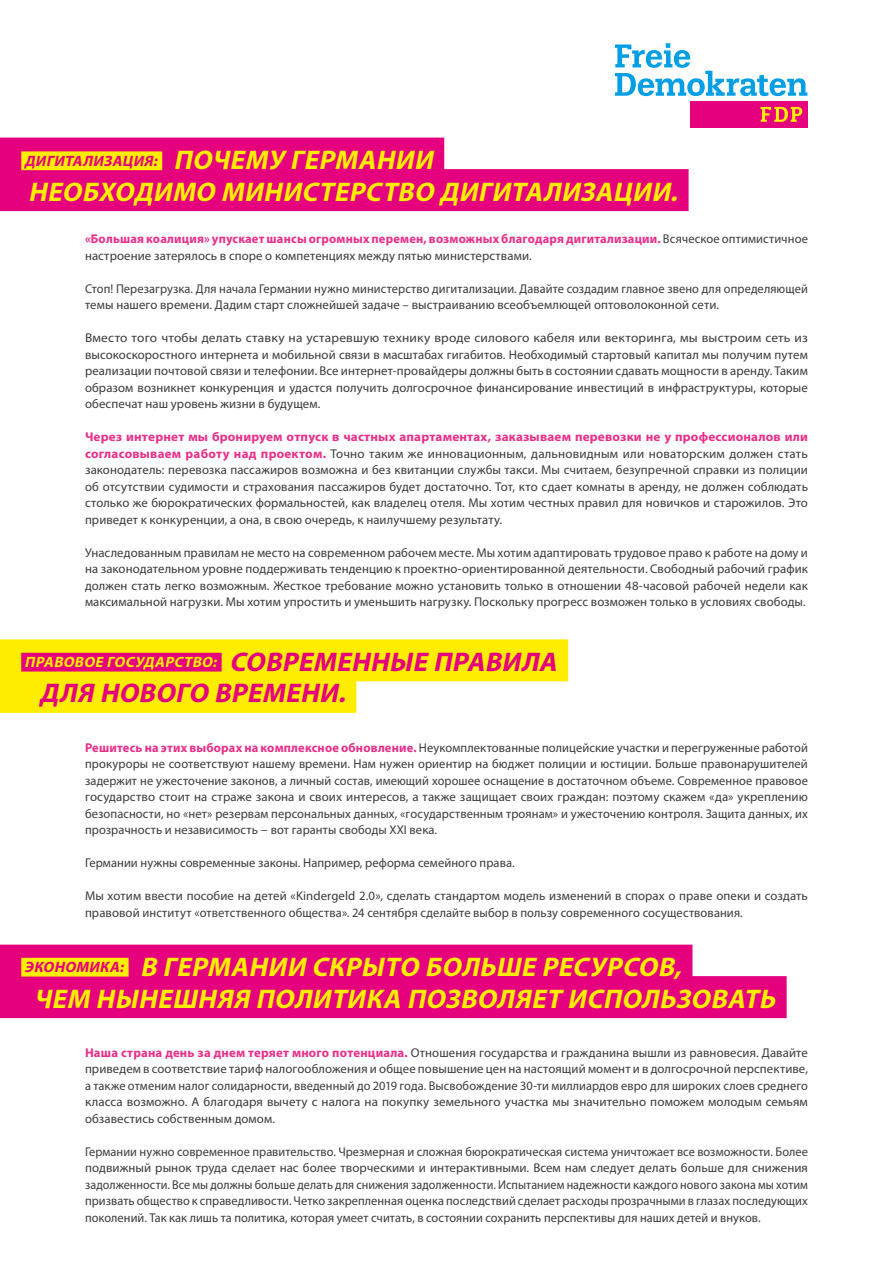
<style>
.page{position:relative;width:893px;height:1263px;background:#fff}
.page>*{position:absolute;margin:0;border:0;box-sizing:border-box;transform-origin:0 0}
.t1{font:italic 700 27px/31.5px "Myriad Pro";color:#ffed00;text-align:center}
.t2{font:italic 700 27px/31.5px "Myriad Pro";color:#e5007d}
.t3{font:italic 700 15px "Myriad Pro";color:#e5007d}
.t4{font:italic 700 15px "Myriad Pro";color:#ffed00}
.t5{font:12.75px/16.5px "Myriad Pro";letter-spacing:.01em;color:#3b3b3a;text-align:justify}
.t6{font:12.75px/16.5px "Myriad Pro";letter-spacing:.01em;color:#3b3b3a;text-align:justify;scale:1.05 1}
.s1{font-weight:700;color:#e82e89}
</style>
<div class="page">
<div style="left:0;top:639px;width:568px;height:42px;background:#ffed00"></div>
<div style="left:0;top:671px;width:356px;height:42px;background:#ffed00"></div>
<div style="left:0;top:945px;width:692px;height:42px;background:#e5007d"></div>
<div style="left:0;top:976px;width:787px;height:42px;background:#e5007d"></div>
<svg style="left:615px;top:43px;width:192px;height:53px"></svg>
<div style="left:690px;top:101px;width:117px;height:27px;background:#e5007d"></div>
<svg style="left:760px;top:107px;width:42px;height:15px"></svg>
<div style="left:0;top:138px;width:444px;height:42px;background:#e5007d"></div>
<div style="left:0;top:169px;width:689px;height:42px;background:#e5007d"></div>
<div style="left:21px;top:151px;width:141px;height:19px;background:#ffed00"></div>
<div style="left:21px;top:653px;width:201px;height:18px;background:#e5007d"></div>
<div style="left:21px;top:958px;width:108px;height:18px;background:#ffed00"></div>
<h1 class="t1" style="left:28px;top:145px;width:657px;text-align:left;text-indent:145px">ПОЧЕМУ ГЕРМАНИИ<br>НЕОБХОДИМО МИНИСТЕРСТВО ДИГИТАЛИЗАЦИИ.</h1>
<p class="t3" style="left:25px;top:153px;width:137px">ДИГИТАЛИЗАЦИЯ:</p>
<p class="t5" style="left:85px;top:231px;width:724px"><span class="s1">«Большая коалиция» упускает шансы огромных перемен, возможных благодаря дигитализации.</span> Всяческое оптимистичное настроение затерялось в споре о компетенциях между пятью министерствами.</p>
<p class="t5" style="left:85px;top:281px;width:724px">Стоп! Перезагрузка. Для начала Германии нужно министерство дигитализации. Давайте создадим главное звено для определяющей темы нашего времени. Дадим старт сложнейшей задаче – выстраиванию всеобъемлющей оптоволоконной сети.</p>
<p class="t6" style="left:85px;top:330px;width:690px">Вместо того чтобы делать ставку на устаревшую технику вроде силового кабеля или векторинга, мы выстроим сеть из высокоскоростного интернета и мобильной связи в масштабах гигабитов. Необходимый стартовый капитал мы получим путем реализации почтовой связи и телефонии. Все интернет-провайдеры должны быть в состоянии сдавать мощности в аренду. Таким образом возникнет конкуренция и удастся получить долгосрочное финансирование инвестиций в инфраструктуры, которые обеспечат наш уровень жизни в будущем.</p>
<p class="t5" style="left:85px;top:429px;width:724px"><span class="s1">Через интернет мы бронируем отпуск в частных апартаментах, заказываем перевозки не у профессионалов или согласовываем работу над проектом.</span> Точно таким же инновационным, дальновидным или новаторским должен стать законодатель: перевозка пассажиров возможна и без квитанции службы такси. Мы считаем, безупречной справки из полиции об отсутствии судимости и страхования пассажиров будет достаточно. Тот, кто сдает комнаты в аренду, не должен соблюдать столько же бюрократических формальностей, как владелец отеля. Мы хотим честных правил для новичков и старожилов. Это приведет к конкуренции, а она, в свою очередь, к наилучшему результату.</p>
<p class="t5" style="left:85px;top:545px;width:724px">Унаследованным правилам не место на современном рабочем месте. Мы хотим адаптировать трудовое право к работе на дому и на законодательном уровне поддерживать тенденцию к проектно-ориентированной деятельности. Свободный рабочий график должен стать легко возможным. Жесткое требование можно установить только в отношении 48-часовой рабочей недели как максимальной нагрузки. Мы хотим упростить и уменьшить нагрузку. Поскольку прогресс возможен только в условиях свободы.</p>
<h1 class="t2" style="left:39px;top:646px;width:525px;text-indent:190px">СОВРЕМЕННЫЕ ПРАВИЛА<br>ДЛЯ НОВОГО ВРЕМЕНИ.</h1>
<p class="t4" style="left:25px;top:654px;width:197px">ПРАВОВОЕ ГОСУДАРСТВО:</p>
<p class="t5" style="left:85px;top:739px;width:724px"><span class="s1">Решитесь на этих выборах на комплексное обновление.</span> Неукомплектованные полицейские участки и перегруженные работой прокуроры не соответствуют нашему времени. Нам нужен ориентир на бюджет полиции и юстиции. Больше правонарушителей задержит не ужесточение законов, а личный состав, имеющий хорошее оснащение в достаточном объеме. Современное правовое государство стоит на страже закона и своих интересов, а также защищает своих граждан: поэтому скажем «да» укреплению безопасности, но «нет» резервам персональных данных, «государственным троянам» и ужесточению контроля. Защита данных, их прозрачность и независимость − вот гаранты свободы XXI века.</p>
<p class="t5" style="left:85px;top:855px;width:431px">Германии нужны современные законы. Например, реформа семейного права.</p>
<p class="t5" style="left:85px;top:888px;width:724px">Мы хотим ввести пособие на детей «Kindergeld 2.0», сделать стандартом модель изменений в спорах о праве опеки и создать правовой институт «ответственного общества». 24 сентября сделайте выбор в пользу современного сосуществования.</p>
<h1 class="t1" style="left:34px;top:952px;width:749px">В ГЕРМАНИИ СКРЫТО БОЛЬШЕ РЕСУРСОВ,<br>ЧЕМ НЫНЕШНЯЯ ПОЛИТИКА ПОЗВОЛЯЕТ ИСПОЛЬЗОВАТЬ</h1>
<p class="t3" style="left:25px;top:959px;width:104px">ЭКОНОМИКА:</p>
<p class="t5" style="left:85px;top:1044px;width:724px"><span class="s1">Наша страна день за днем теряет много потенциала.</span> Отношения государства и гражданина вышли из равновесия. Давайте приведем в соответствие тариф налогообложения и общее повышение цен на настоящий момент и в долгосрочной перспективе, а также отменим налог солидарности, введенный до 2019 года. Высвобождение 30-ти миллиардов евро для широких слоев среднего класса возможно. А благодаря вычету с налога на покупку земельного участка мы значительно поможем молодым семьям обзавестись собственным домом.</p>
<p class="t5" style="left:85px;top:1143px;width:724px">Германии нужно современное правительство. Чрезмерная и сложная бюрократическая система уничтожает все возможности. Более подвижный рынок труда сделает нас более творческими и интерактивными. Всем нам следует делать больше для снижения задолженности. Все мы должны больше делать для снижения задолженности. Испытанием надежности каждого нового закона мы хотим призвать общество к справедливости. Четко закрепленная оценка последствий сделает расходы прозрачными в глазах последующих поколений. Так как лишь та политика, которая умеет считать, в состоянии сохранить перспективы для наших детей и внуков.</p>
</div>
